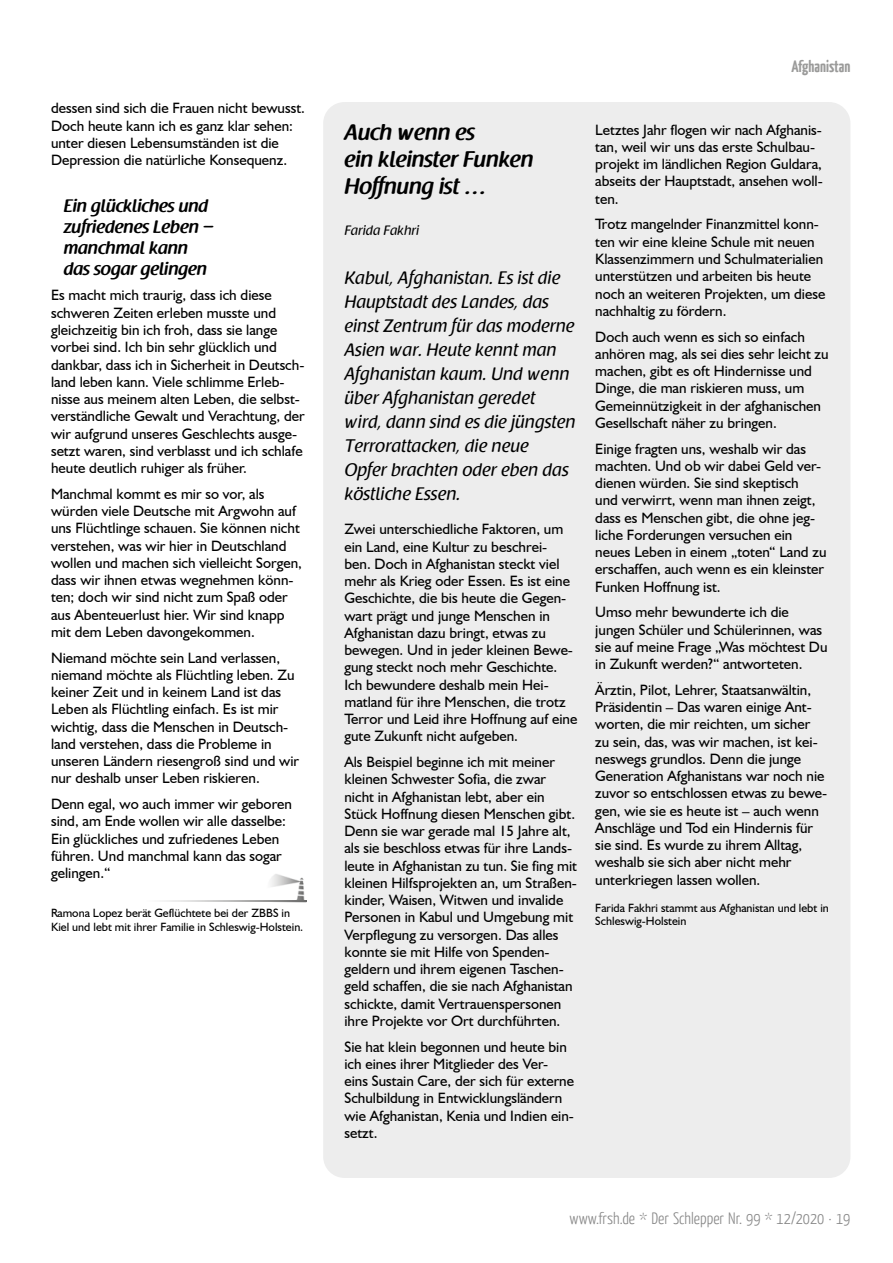
<style>
.page{position:relative;width:893px;height:1263px;background:#fff}
.page>*{position:absolute;margin:0;border:0;box-sizing:border-box;transform-origin:0 0}
.t1{font:600 22.5px/27px "Raspoutine";color:#000}
.t2{font:18px/24px "Raspoutine Classic";color:#000}
.t3{font:600 18px/21px "Raspoutine";color:#000}
.t4{font:300 16.5px "Yanone Kaffeesatz";color:#878787}
.t5{font:700 16.5px "Yanone Kaffeesatz";color:#575756}
.t6{font:15px/17.2px "Humanist 521 BT";color:#000}
.t7{font:13.5px "Raspoutine Classic";color:#000}
.t8{font:12px/13.5px "Humanist 521 BT";color:#000}
</style>
<div class="page">
<div style="left:323px;top:102px;width:527px;height:1076px;background:#ededed;border-radius:21px"></div>
<img style="left:267px;top:874px;width:39px;height:29px">
<img style="left:164px;top:900px;width:142px;height:1px">
<p class="t6" style="left:51px;top:99px;width:255px">dessen sind sich die Frauen nicht bewusst.<br>Doch heute kann ich es ganz klar sehen: unter diesen Lebensumständen ist die Depression die natürliche Konsequenz.</p>
<p class="t3" style="left:64px;top:195px;width:152px">Ein glückliches und zufriedenes Leben – manchmal kann das sogar gelingen</p>
<p class="t6" style="left:51px;top:286px;width:255px">Es macht mich traurig, dass ich diese schweren Zeiten erleben musste und gleichzeitig bin ich froh, dass sie lange vorbei sind. Ich bin sehr glücklich und dankbar, dass ich in Sicherheit in Deutsch&shy;land leben kann. Viele schlimme Erleb&shy;nisse aus meinem alten Leben, die selbst&shy;verständliche Gewalt und Verachtung, der wir aufgrund unseres Geschlechts ausge&shy;setzt waren, sind verblasst und ich schlafe heute deutlich ruhiger als früher.</p>
<p class="t6" style="left:51px;top:485px;width:253px">Manchmal kommt es mir so vor, als würden viele Deutsche mit Argwohn auf uns Flüchtlinge schauen. Sie können nicht verstehen, was wir hier in Deutschland wollen und machen sich vielleicht Sorgen, dass wir ihnen etwas wegnehmen könn&shy;ten; doch wir sind nicht zum Spaß oder aus Abenteuerlust hier. Wir sind knapp mit dem Leben davongekommen.</p>
<p class="t6" style="left:51px;top:648px;width:250px">Niemand möchte sein Land verlassen, niemand möchte als Flüchtling leben. Zu keiner Zeit und in keinem Land ist das Leben als Flüchtling einfach. Es ist mir wichtig, dass die Menschen in Deutsch&shy;land verstehen, dass die Probleme in unseren Ländern riesengroß sind und wir nur deshalb unser Leben riskieren.</p>
<p class="t6" style="left:51px;top:795px;width:243px">Denn egal, wo auch immer wir geboren sind, am Ende wollen wir alle dasselbe:<br>Ein glückliches und zufriedenes Leben führen. Und manchmal kann das sogar gelingen.“</p>
<p class="t8" style="left:51px;top:906px;width:254px">Ramona Lopez berät Geflüchtete bei der ZBBS in<br>Kiel und lebt mit ihrer Familie in Schleswig-Holstein.</p>
<p class="t5" style="left:791px;top:55px;width:61px">Afghanistan</p>
<h1 class="t1" style="left:344px;top:119px;width:190px">Auch wenn es<br>ein kleinster Funken<br>Hoffnung ist …</h1>
<p class="t7" style="left:344px;top:222px;width:76px">Farida Fakhri</p>
<p class="t2" style="left:344px;top:266px;width:233px">Kabul, Afghanistan. Es ist die<br>Hauptstadt des Landes, das einst Zentrum für das moderne<br>Asien war. Heute kennt man<br>Afghanistan kaum. Und wenn über Afghanistan geredet wird, dann sind es die jüngsten<br>Terrorattacken, die neue<br>Opfer brachten oder eben das köstliche Essen.</p>
<p class="t6" style="left:344px;top:520px;width:234px">Zwei unterschiedliche Faktoren, um ein Land, eine Kultur zu beschrei-<br>ben. Doch in Afghanistan steckt viel mehr als Krieg oder Essen. Es ist eine Geschichte, die bis heute die Gegen&shy;wart prägt und junge Menschen in Afghanistan dazu bringt, etwas zu bewegen. Und in jeder kleinen Bewe&shy;gung steckt noch mehr Geschichte.<br>Ich bewundere deshalb mein Hei&shy;matland für ihre Menschen, die trotz Terror und Leid ihre Hoffnung auf eine gute Zukunft nicht aufgeben.</p>
<p class="t6" style="left:344px;top:753px;width:234px">Als Beispiel beginne ich mit meiner kleinen Schwester Sofia, die zwar nicht in Afghanistan lebt, aber ein Stück Hoffnung diesen Menschen gibt.<br>Denn sie war gerade mal 15 Jahre alt, als sie beschloss etwas für ihre Lands&shy;leute in Afghanistan zu tun. Sie fing mit kleinen Hilfsprojekten an, um Straßen&shy;kinder, Waisen, Witwen und invalide Personen in Kabul und Umgebung mit Verpflegung zu versorgen. Das alles konnte sie mit Hilfe von Spenden&shy;geldern und ihrem eigenen Taschen&shy;geld schaffen, die sie nach Afghanistan schickte, damit Vertrauenspersonen ihre Projekte vor Ort durchführten.</p>
<p class="t6" style="left:344px;top:1038px;width:231px">Sie hat klein begonnen und heute bin ich eines ihrer Mitglieder des Ver&shy;eins Sustain Care, der sich für externe<br>Schulbildung in Entwicklungsländern wie Afghanistan, Kenia und Indien ein&shy;setzt.</p>
<p class="t6" style="left:595px;top:121px;width:229px">Letztes Jahr flogen wir nach Afghanis&shy;tan, weil wir uns das erste Schulbau&shy;projekt im ländlichen Region Guldara, abseits der Hauptstadt, ansehen woll&shy;ten.</p>
<p class="t6" style="left:595px;top:215px;width:232px">Trotz mangelnder Finanzmittel konn&shy;ten wir eine kleine Schule mit neuen Klassenzimmern und Schulmaterialien unterstützen und arbeiten bis heute noch an weiteren Projekten, um diese nachhaltig zu fördern.</p>
<p class="t6" style="left:595px;top:327px;width:235px">Doch auch wenn es sich so einfach anhören mag, als sei dies sehr leicht zu machen, gibt es oft Hindernisse und Dinge, die man riskieren muss, um Gemeinnützigkeit in der afghanischen Gesellschaft näher zu bringen.</p>
<p class="t6" style="left:595px;top:439px;width:233px">Einige fragten uns, weshalb wir das machten. Und ob wir dabei Geld ver&shy;dienen würden. Sie sind skeptisch<br>und verwirrt, wenn man ihnen zeigt, dass es Menschen gibt, die ohne jeg&shy;liche Forderungen versuchen ein neues Leben in einem „toten“ Land zu erschaffen, auch wenn es ein kleinster Funken Hoffnung ist.</p>
<p class="t6" style="left:595px;top:603px;width:234px">Umso mehr bewunderte ich die jungen Schüler und Schülerinnen, was sie auf meine Frage „Was möchtest Du in Zukunft werden?“ antworteten.</p>
<p class="t6" style="left:595px;top:681px;width:233px">Ärztin, Pilot, Lehrer, Staatsanwältin, Präsidentin – Das waren einige Ant&shy;worten, die mir reichten, um sicher zu sein, das, was wir machen, ist kei&shy;neswegs grundlos. Denn die junge Generation Afghanistans war noch nie zuvor so entschlossen etwas zu bewe&shy;gen, wie sie es heute ist – auch wenn Anschläge und Tod ein Hindernis für sie sind. Es wurde zu ihrem Alltag, weshalb sie sich aber nicht mehr unterkriegen lassen wollen.</p>
<p class="t8" style="left:595px;top:900px;width:235px">Farida Fakhri stammt aus Afghanistan und lebt in<br>Schleswig-Holstein</p>
<p class="t4" style="left:570px;top:1208px;width:282px">www.frsh.de * Der Schlepper Nr. 99 * 12/2020 · 19</p>
</div>
